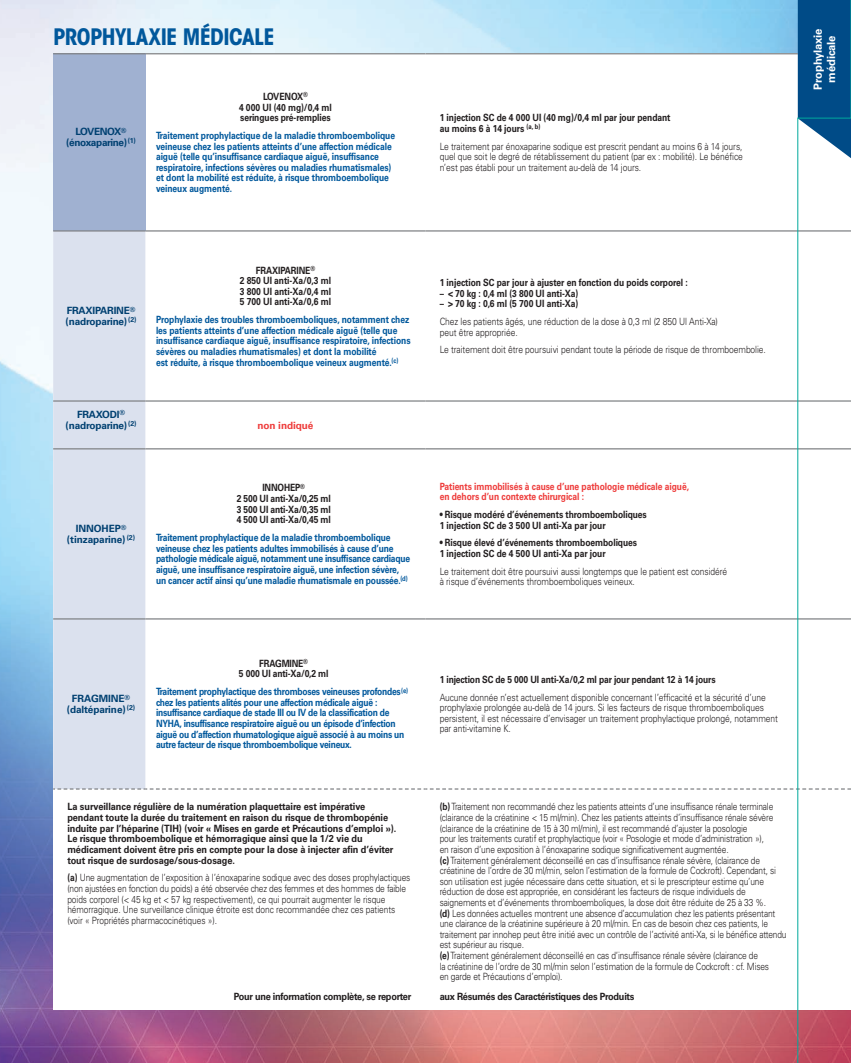
<style>
.page{position:relative;width:851px;height:1063px;background:#fff}
.page>*{position:absolute;margin:0;border:0;box-sizing:border-box;transform-origin:0 0}
.t1{font:700 condensed 22.5px "ITC Avant Garde Std";letter-spacing:-.025em;color:#01589c}
.t2{font:700 11.25px/13.5px "Univers LT Std";letter-spacing:-.01em;color:#fff;text-align:center}
.t3{font:300 10px/10.6px "Univers LT Std";letter-spacing:-.02em;color:#231f20;scale:.84 1}
.t4{font:700 10px/10.6px "Univers LT Std";letter-spacing:-.02em;color:#01589c;scale:.85 1}
.t5{font:300 10px/10.6px "Univers LT Std";letter-spacing:-.02em;color:#231f20;scale:.85 1}
.t6{font:700 10px/10.6px "Univers LT Std";letter-spacing:-.01em;color:#231f20;scale:.85 1}
.t7{font:700 10px/10.6px "Univers LT Std";letter-spacing:-.01em;color:#231f20;scale:.92 1}
.t8{font:700 10px/10.6px "Univers LT Std";letter-spacing:-.02em;color:#004071;text-align:center}
.t9{font:700 10px/10.6px "Univers LT Std";letter-spacing:-.01em;color:#ee3d3c;scale:.85 1}
.t10{font:700 10px "Univers LT Std";letter-spacing:-.03em;color:#231f20;scale:.92 1}
.t11{font:700 10px "Univers LT Std";letter-spacing:-.01em;color:#ee3d3c}
.t12{font:700 10px "Univers LT Std";letter-spacing:-.035em;color:#231f20;scale:.85 1}
.s1{font-weight:700}
</style>
<div class="page">
<img style="left:0;top:0;width:797px;height:1063px">
<div style="left:53px;top:53px;width:797px;height:957px;background:#fff"></div>
<div style="left:53px;top:54px;width:92px;height:177px;background:#a0b1d1"></div>
<div style="left:53px;top:232px;width:92px;height:556px;background:#dbe1ee"></div>
<hr style="left:53px;top:230px;width:92px;height:2px;background:#808285">
<hr style="left:145px;top:230px;width:280px;height:2px;background:#808285">
<hr style="left:425px;top:230px;width:372px;height:2px;background:#808285">
<hr style="left:53px;top:400px;width:92px;height:2px;background:#808285">
<hr style="left:145px;top:400px;width:280px;height:2px;background:#808285">
<hr style="left:425px;top:400px;width:372px;height:2px;background:#808285">
<hr style="left:53px;top:448px;width:92px;height:1px;background:#808285">
<hr style="left:145px;top:448px;width:280px;height:1px;background:#808285">
<hr style="left:425px;top:448px;width:372px;height:1px;background:#808285">
<hr style="left:53px;top:618px;width:92px;height:2px;background:#808285">
<hr style="left:145px;top:618px;width:280px;height:2px;background:#808285">
<hr style="left:425px;top:618px;width:372px;height:2px;background:#808285">
<svg style="left:53px;top:788px;width:798px;height:2px"></svg>
<hr style="left:53px;top:53px;width:92px;height:1px;background:#808285">
<hr style="left:145px;top:53px;width:280px;height:1px;background:#808285">
<hr style="left:425px;top:53px;width:372px;height:1px;background:#808285">
<svg style="left:797px;top:0;width:53px;height:1063px"></svg>
<p class="t1" style="left:53px;top:22px;width:223px">PROPHYLAXIE MÉDICALE</p>
<p class="t8" style="left:66px;top:127px;width:71px">LOVENOX<sup>® </sup>(énoxaparine)<sup>(1)</sup></p>
<p class="t12" style="left:263px;top:91px;width:54px">LOVENOX<sup>®</sup></p>
<p class="t6" style="left:239px;top:102px;width:111px">4 000 UI (40 mg)/0,4 ml</p>
<p class="t6" style="left:240px;top:112px;width:108px">seringues pré-remplies</p>
<p class="t4" style="left:156px;top:130px;width:283px">Traitement prophylactique de la maladie thromboembolique veineuse chez les patients atteints d’une affection médicale aiguë (telle qu’insuffisance cardiaque aiguë, insuffisance respiratoire, infections sévères ou maladies rhumatismales) et dont la mobilité est réduite, à risque thromboembolique veineux augmenté.</p>
<p class="t8" style="left:67px;top:306px;width:70px">FRAXIPARINE<sup>®</sup></p>
<p class="t8" style="left:66px;top:316px;width:72px">(nadroparine)<sup>(2)</sup></p>
<p class="t6" style="left:256px;top:265px;width:71px">FRAXIPARINE<sup>®</sup></p>
<p class="t6" style="left:240px;top:275px;width:109px;text-align:justify">2 850 UI anti-Xa/0,3 ml 3 800 UI anti-Xa/0,4 ml 5 700 UI anti-Xa/0,6 ml</p>
<p class="t4" style="left:156px;top:314px;width:301px">Prophylaxie des troubles thromboemboliques, notamment chez les patients atteints d’une affection médicale aiguë (telle que insuffisance cardiaque aiguë, insuffisance respiratoire, infections sévères ou maladies rhumatismales) et dont la mobilité<br>est réduite, à risque thromboembolique veineux augmenté.<sup>(c)</sup></p>
<p class="t8" style="left:77px;top:409px;width:50px">FRAXODI<sup>®</sup></p>
<p class="t8" style="left:66px;top:420px;width:72px">(nadroparine)<sup>(2)</sup></p>
<p class="t11" style="left:257px;top:419px;width:57px">non indiqué</p>
<p class="t8" style="left:76px;top:523px;width:52px">INNOHEP<sup>®</sup></p>
<p class="t8" style="left:67px;top:534px;width:70px">(tinzaparine) <sup>(2)</sup></p>
<p class="t6" style="left:262px;top:483px;width:51px">INNOHEP<sup>®</sup></p>
<p class="t6" style="left:237px;top:493px;width:112px">2 500 UI anti-Xa/0,25 ml</p>
<p class="t6" style="left:237px;top:504px;width:112px">3 500 UI anti-Xa/0,35 ml</p>
<p class="t6" style="left:237px;top:515px;width:112px">4 500 UI anti-Xa/0,45 ml</p>
<p class="t4" style="left:156px;top:532px;width:300px">Traitement prophylactique de la maladie thromboembolique veineuse chez les patients adultes immobilisés à cause d’une pathologie médicale aiguë, notamment une insuffisance cardiaque aiguë, une insuffisance respiratoire aiguë, une infection sévère, un cancer actif ainsi qu’une maladie rhumatismale en poussée.<sup>(d)</sup></p>
<p class="t6" style="left:439px;top:112px;width:273px">1 injection SC de 4 000 UI (40 mg)/0,4 ml par jour pendant au moins 6 à 14 jours <sup>(a,</sup> <sup>b)</sup></p>
<p class="t5" style="left:439px;top:141px;width:358px;text-align:justify">Le traitement par énoxaparine sodique est prescrit pendant au moins 6 à 14 jours, quel que soit le degré de rétablissement du patient (par ex : mobilité). Le bénéfice n’est pas établi pour un traitement au-delà de 14 jours.</p>
<p class="t6" style="left:439px;top:277px;width:293px">1 injection SC par jour à ajuster en fonction du poids corporel :</p>
<p class="t6" style="left:439px;top:288px;width:165px">– &lt; 70 kg : 0,4 ml (3 800 UI anti-Xa)</p>
<p class="t6" style="left:439px;top:298px;width:165px">– &gt; 70 kg : 0,6 ml (5 700 UI anti-Xa)</p>
<p class="t5" style="left:439px;top:316px;width:329px">Chez les patients âgés, une réduction de la dose à 0,3 ml (2 850 Ul Anti-Xa) peut être appropriée.</p>
<p class="t5" style="left:439px;top:344px;width:385px">Le traitement doit être poursuivi pendant toute la période de risque de thromboembolie.</p>
<p class="t9" style="left:439px;top:481px;width:295px">Patients immobilisés à cause d’une pathologie médicale aiguë, en dehors d’un contexte chirurgical :</p>
<p class="t6" style="left:439px;top:509px;width:245px">• Risque modéré d’événements thromboemboliques</p>
<p class="t6" style="left:439px;top:520px;width:197px">1 injection SC de 3 500 UI anti-Xa par jour</p>
<p class="t6" style="left:439px;top:538px;width:234px">• Risque élevé d’événements thromboemboliques</p>
<p class="t6" style="left:439px;top:548px;width:197px">1 injection SC de 4 500 UI anti-Xa par jour</p>
<p class="t5" style="left:439px;top:566px;width:340px">Le traitement doit être poursuivi aussi longtemps que le patient est considéré à risque d’événements thromboemboliques veineux.</p>
<p class="t2" style="left:811px;top:90px;width:63px;rotate:-90deg">Prophylaxie médicale</p>
<p class="t8" style="left:72px;top:694px;width:60px">FRAGMINE<sup>®</sup></p>
<p class="t8" style="left:67px;top:704px;width:70px">(daltéparine) <sup>(2)</sup></p>
<p class="t6" style="left:259px;top:658px;width:59px">FRAGMINE<sup>®</sup></p>
<p class="t6" style="left:239px;top:669px;width:107px">5 000 UI anti-Xa/0,2 ml</p>
<p class="t4" style="left:156px;top:686px;width:298px">Traitement prophylactique des thromboses veineuses profondes<sup>(e) </sup>chez les patients alités pour une affection médicale aiguë : insuffisance cardiaque de stade III ou IV de la classification de NYHA, insuffisance respiratoire aiguë ou un épisode d’infection aiguë ou d’affection rhumatologique aiguë associé à au moins un autre facteur de risque thromboembolique veineux.</p>
<p class="t7" style="left:67px;top:802px;width:359px">La surveillance régulière de la numération plaquettaire est impérative pendant toute la durée du traitement en raison du risque de thrombopénie induite par l’héparine (TIH) (voir « Mises en garde et Précautions d’emploi »).<br>Le risque thromboembolique et hémorragique ainsi que la 1/2 vie du médicament doivent être pris en compte pour la dose à injecter afin d’éviter tout risque de surdosage/sous-dosage.</p>
<p class="t3" style="left:67px;top:872px;width:410px"><span class="s1">(a)</span> Une augmentation de l’exposition à l’énoxaparine sodique avec des doses prophylactiques (non ajustées en fonction du poids) a été observée chez des femmes et des hommes de faible poids corporel (&lt; 45 kg et &lt; 57 kg respectivement), ce qui pourrait augmenter le risque hémorragique. Une surveillance clinique étroite est donc recommandée chez ces patients (voir « Propriétés pharmacocinétiques »).</p>
<p class="t6" style="left:439px;top:674px;width:326px">1 injection SC de 5 000 UI anti-Xa/0,2 ml par jour pendant 12 à 14 jours</p>
<p class="t5" style="left:439px;top:692px;width:399px">Aucune donnée n’est actuellement disponible concernant l’efficacité et la sécurité d’une prophylaxie prolongée au-delà de 14 jours. Si les facteurs de risque thromboemboliques persistent, il est nécessaire d’envisager un traitement prophylactique prolongé, notamment par anti-vitamine K.</p>
<p class="t3" style="left:439px;top:802px;width:399px"><span class="s1">(b)</span> Traitement non recommandé chez les patients atteints d’une insuffisance rénale terminale (clairance de la créatinine &lt; 15 ml/min). Chez les patients atteints d’insuffisance rénale sévère (clairance de la créatinine de 15 à 30 ml/min), il est recommandé d’ajuster la posologie<br>pour les traitements curatif et prophylactique (voir « Posologie et mode d’administration »), en raison d’une exposition à l’énoxaparine sodique significativement augmentée.</p>
<p class="t3" style="left:439px;top:855px;width:414px"><span class="s1">(c)</span> Traitement généralement déconseillé en cas d’insuffisance rénale sévère, (clairance de créatinine de l’ordre de 30 ml/min, selon l’estimation de la formule de Cockroft). Cependant, si son utilisation est jugée nécessaire dans cette situation, et si le prescripteur estime qu’une réduction de dose est appropriée, en considérant les facteurs de risque individuels de saignements et d’événements thromboemboliques, la dose doit être réduite de 25 à 33 %.<br><span class="s1">(d)</span> Les données actuelles montrent une absence d’accumulation chez les patients présentant une clairance de la créatinine supérieure à 20 ml/min. En cas de besoin chez ces patients, le traitement par innohep peut être initié avec un contrôle de l’activité anti-Xa, si le bénéfice attendu est supérieur au risque.</p>
<p class="t3" style="left:439px;top:950px;width:393px"><span class="s1">(e)</span> Traitement généralement déconseillé en cas d’insuffisance rénale sévère (clairance de<br>la créatinine de l’ordre de 30 ml/min selon l’estimation de la formule de Cockcroft : cf. Mises en garde et Précautions d’emploi).</p>
<p class="t10" style="left:234px;top:991px;width:195px">Pour une information complète, se reporter</p>
<p class="t10" style="left:439px;top:991px;width:213px">aux Résumés des Caractéristiques des Produits</p>
</div>
